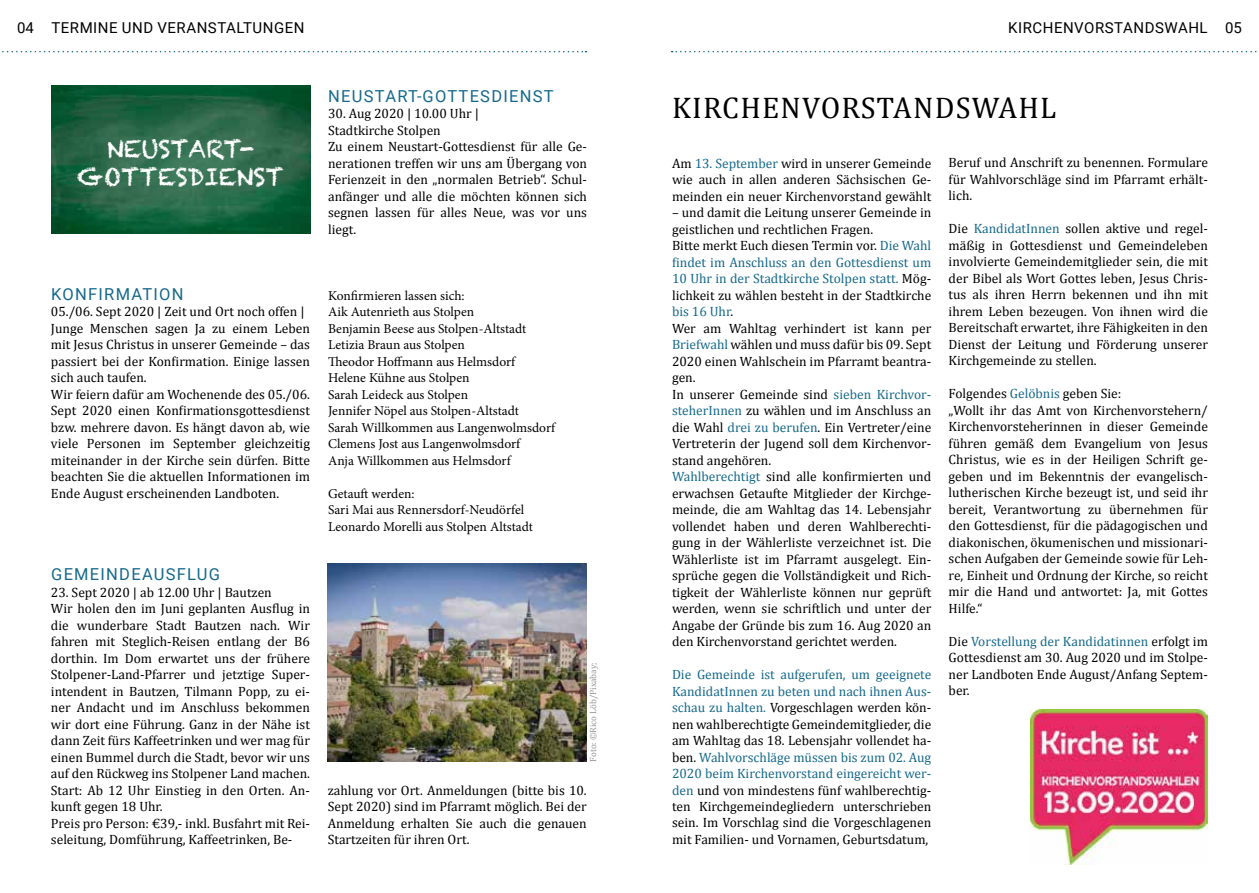
<style>
.page{position:relative;width:1259px;height:893px;background:#fff}
.page>*{position:absolute;margin:0;border:0;box-sizing:border-box;transform-origin:0 0}
.t1{font:30px "Cambria";letter-spacing:.04em;color:#000}
.t2{font:24px/28.8px "Chalkduster";color:#fff;text-align:center}
.t3{font:16.5px "Roboto";letter-spacing:.075em;color:#16698c}
.t4{font:15px "Roboto";letter-spacing:.035em;color:#000}
.t5{font:13.5px/16.5px "Cambria";color:#000;text-align:justify}
.t6{font:13.5px/16.5px "Minion Pro";letter-spacing:-.005em;color:#000}
.t7{font:9px "Cambria";color:#939598}
.s1{color:#16698c}
</style>
<div class="page">
<img style="left:51px;top:85px;width:259px;height:149px">
<img style="left:328px;top:564px;width:259px;height:198px">
<svg style="left:2px;top:51px;width:584px;height:1px"></svg>
<svg style="left:671px;top:51px;width:586px;height:1px"></svg>
<img style="left:1030px;top:709px;width:178px;height:155px">
<p class="t4" style="left:17px;top:17px;width:289px">04 TERMINE UND VERANSTALTUNGEN</p>
<p class="t4" style="left:1008px;top:17px;width:235px">KIRCHENVORSTANDSWAHL 05</p>
<h2 class="t2" style="left:77px;top:134px;width:208px">NEUSTART-<br>GOTTESDIENST</h2>
<p class="t3" style="left:328px;top:84px;width:227px">NEUSTART-GOTTESDIENST</p>
<p class="t5" style="left:328px;top:105px;width:260px;text-align:left">30. Aug 2020 | 10.00 Uhr |<br>Stadtkirche Stolpen<br>Zu einem Neustart-Gottesdienst für alle Ge&shy;nerationen treffen wir uns am Übergang von Ferienzeit in den „normalen Betrieb“. Schul&shy;anfänger und alle die möchten können sich segnen lassen für alles Neue, was vor uns liegt.</p>
<p class="t3" style="left:51px;top:282px;width:134px">KONFIRMATION</p>
<p class="t5" style="left:51px;top:303px;width:260px;text-align:left">05./06. Sept 2020 | Zeit und Ort noch offen | Junge Menschen sagen Ja zu einem Leben mit Jesus Christus in unserer Gemeinde – das passiert bei der Konfirmation. Einige lassen sich auch taufen.<br>Wir feiern dafür am Wochenende des 05./06.<br>Sept 2020 einen Konfirmationsgottesdienst bzw. mehrere davon. Es hängt davon ab, wie viele Personen im September gleichzeitig miteinander in der Kirche sein dürfen. Bitte beachten Sie die aktuellen Informationen im Ende August erscheinenden Landboten.</p>
<p class="t3" style="left:51px;top:563px;width:170px">GEMEINDEAUSFLUG</p>
<p class="t5" style="left:51px;top:584px;width:260px;text-align:left">23. Sept 2020 | ab 12.00 Uhr | Bautzen<br>Wir holen den im Juni geplanten Ausflug in die wunderbare Stadt Bautzen nach. Wir fahren mit Steglich-Reisen entlang der B6 dorthin. Im Dom erwartet uns der frühere Stolpener-Land-Pfarrer und jetztige Super&shy;intendent in Bautzen, Tilmann Popp, zu ei&shy;ner Andacht und im Anschluss bekommen wir dort eine Führung. Ganz in der Nähe ist dann Zeit fürs Kaffeetrinken und wer mag für einen Bummel durch die Stadt, bevor wir uns auf den Rückweg ins Stolpener Land machen.<br>Start: Ab 12 Uhr Einstieg in den Orten. An&shy;kunft gegen 18 Uhr.<br>Preis pro Person: €39,- inkl. Busfahrt mit Rei&shy;seleitung, Domführung, Kaffeetrinken, Be-</p>
<p class="t6" style="left:328px;top:287px;width:228px">Konfirmieren lassen sich:<br>Aik Autenrieth aus Stolpen<br>Benjamin Beese aus Stolpen-Altstadt<br>Letizia Braun aus Stolpen<br>Theodor Hoffmann aus Helmsdorf<br>Helene Kühne aus Stolpen<br>Sarah Leideck aus Stolpen<br>Jennifer Nöpel aus Stolpen-Altstadt<br>Sarah Willkommen aus Langenwolmsdorf<br>Clemens Jost aus Langenwolmsdorf<br>Anja Willkommen aus Helmsdorf</p>
<p class="t6" style="left:328px;top:485px;width:206px">Getauft werden:<br>Sari Mai aus Rennersdorf-Neudörfel<br>Leonardo Morelli aus Stolpen Altstadt</p>
<p class="t7" style="left:588px;top:762px;width:101px;rotate:-90deg">Foto: ©Rico Löb/Pixabay;</p>
<p class="t5" style="left:328px;top:782px;width:260px">zahlung vor Ort. Anmeldungen (bitte bis 10.<br>Sept 2020) sind im Pfarramt möglich. Bei der Anmeldung erhalten Sie auch die genauen Startzeiten für ihren Ort.</p>
<h1 class="t1" style="left:672px;top:90px;width:386px">KIRCHENVORSTANDSWAHL</h1>
<p class="t5" style="left:672px;top:155px;width:261px">Am <span class="s1">13. September</span> wird in unserer Gemeinde wie auch in allen anderen Sächsischen Ge&shy;meinden ein neuer Kirchenvorstand gewählt</p>
<p class="t5" style="left:672px;top:204px;width:261px;text-align:left">– und damit die Leitung unserer Gemeinde in geistlichen und rechtlichen Fragen.<br>Bitte merkt Euch diesen Termin vor. <span class="s1">Die Wahl findet im Anschluss an den Gottesdienst um 10 Uhr in der Stadtkirche Stolpen statt.</span> Mög&shy;lichkeit zu wählen besteht in der Stadtkirche <span class="s1">bis 16 Uhr</span>.<br>Wer am Wahltag verhindert ist kann per <span class="s1">Briefwahl</span> wählen und muss dafür bis 09. Sept 2020 einen Wahlschein im Pfarramt beantra&shy;gen.<br>In unserer Gemeinde sind <span class="s1">sieben Kirchvor&shy;steherInnen</span> zu wählen und im Anschluss an die Wahl <span class="s1">drei zu berufen</span>. Ein Vertreter/eine Vertreterin der Jugend soll dem Kirchenvor&shy;stand angehören.<br><span class="s1">Wahlberechtigt</span> sind alle konfirmierten und erwachsen Getaufte Mitglieder der Kirchge&shy;meinde, die am Wahltag das 14. Lebensjahr vollendet haben und deren Wahlberechti&shy;gung in der Wählerliste verzeichnet ist. Die Wählerliste ist im Pfarramt ausgelegt. Ein&shy;sprüche gegen die Vollständigkeit und Rich&shy;tigkeit der Wählerliste können nur geprüft werden, wenn sie schriftlich und unter der Angabe der Gründe bis zum 16. Aug 2020 an den Kirchenvorstand gerichtet werden.</p>
<p class="t5" style="left:672px;top:666px;width:261px"><span class="s1">Die Gemeinde ist aufgerufen, um geeignete KandidatInnen zu beten und nach ihnen Aus&shy;schau zu halten.</span> Vorgeschlagen werden kön&shy;nen wahlberechtigte Gemeindemitglieder, die am Wahltag das 18. Lebensjahr vollendet ha&shy;ben. <span class="s1">Wahlvorschläge müssen bis zum 02. Aug 2020 beim Kirchenvorstand eingereicht wer&shy;den</span> und von mindestens fünf wahlberechtig&shy;ten Kirchgemeindegliedern unterschrieben sein. Im Vorschlag sind die Vorgeschlagenen mit Familien- und Vornamen, Geburtsdatum,</p>
<p class="t5" style="left:948px;top:155px;width:261px">Beruf und Anschrift zu benennen. Formulare für Wahlvorschläge sind im Pfarramt erhält&shy;lich.</p>
<p class="t5" style="left:948px;top:220px;width:261px">Die <span class="s1">KandidatInnen</span> sollen aktive und regel&shy;mäßig in Gottesdienst und Gemeindeleben involvierte Gemeindemitglieder sein, die mit der Bibel als Wort Gottes leben, Jesus Chris&shy;tus als ihren Herrn bekennen und ihn mit ihrem Leben bezeugen. Von ihnen wird die Bereitschaft erwartet, ihre Fähigkeiten in den Dienst der Leitung und Förderung unserer Kirchgemeinde zu stellen.</p>
<p class="t5" style="left:948px;top:385px;width:261px;text-align:left">Folgendes <span class="s1">Gelöbnis</span> geben Sie:<br>„Wollt ihr das Amt von Kirchenvorstehern/ Kirchenvorsteherinnen in dieser Gemeinde führen gemäß dem Evangelium von Jesus Christus, wie es in der Heiligen Schrift ge&shy;geben und im Bekenntnis der evangelisch&shy;lutherischen Kirche bezeugt ist, und seid ihr bereit, Verantwortung zu übernehmen für den Gottesdienst, für die pädagogischen und diakonischen, ökumenischen und missionari&shy;schen Aufgaben der Gemeinde sowie für Leh&shy;re, Einheit und Ordnung der Kirche, so reicht mir die Hand und antwortet: Ja, mit Gottes Hilfe.“</p>
<p class="t5" style="left:948px;top:633px;width:261px">Die <span class="s1">Vorstellung der Kandidatinnen</span> erfolgt im Gottesdienst am 30. Aug 2020 und im Stolpe&shy;ner Landboten Ende August/Anfang Septem&shy;ber.</p>
</div>
